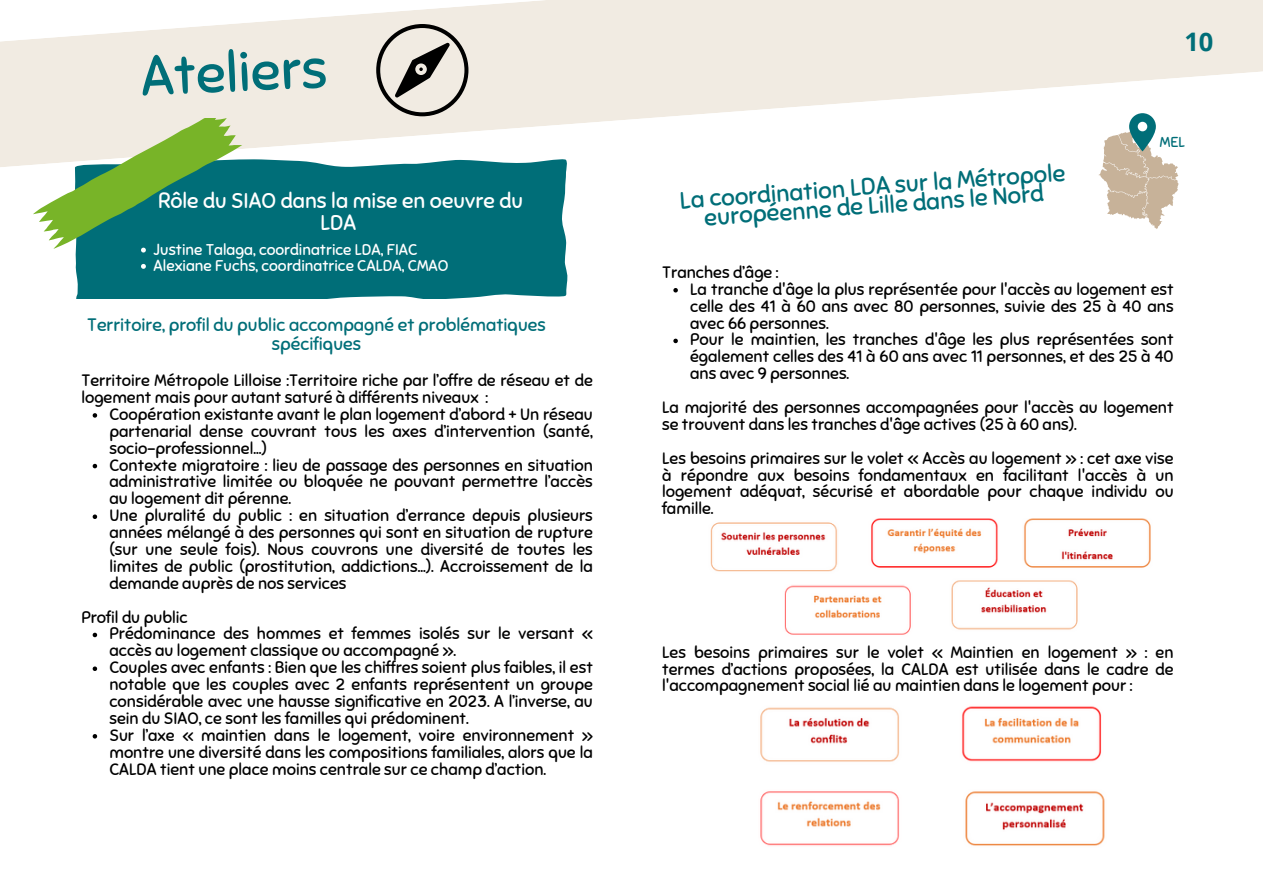
<style>
.page{position:relative;width:1263px;height:894px;background:#fff}
.page>*{position:absolute;margin:0;border:0;box-sizing:border-box;transform-origin:0 0}
.t1{font:55.65px "Sniglet";color:#006e78}
.t2{font:700 25.5px "Open Sans";color:#006e78}
.t3{font:24px/19px "Sniglet";color:#006e78;text-align:center}
.t4{font:21.3px/21px "Sniglet";color:#fff;text-align:center}
.t5{font:18px/19.2px "Sniglet";color:#006e78;text-align:center}
.t6{font:16.5px/16.8px "Sniglet";color:#000;text-align:justify}
.t7{font:15.6px "Sniglet";color:#fff}
.t8{font:14.4px "Sniglet";color:#006e78}
</style>
<div class="page">
<svg style="left:0;top:0;width:1263px;height:176px;fill:#f1ebe2"></svg>
<div style="left:75px;top:158px;width:493px;height:140px;background:#006e78"></div>
<img style="left:710px;top:518px;width:441px;height:117px">
<img style="left:760px;top:706px;width:345px;height:140px">
<svg style="left:93px;top:413px;width:4px;height:4px"></svg>
<svg style="left:93px;top:463px;width:4px;height:5px"></svg>
<svg style="left:93px;top:514px;width:4px;height:5px"></svg>
<svg style="left:93px;top:632px;width:4px;height:5px"></svg>
<svg style="left:93px;top:666px;width:4px;height:4px"></svg>
<svg style="left:93px;top:734px;width:4px;height:4px"></svg>
<svg style="left:673px;top:288px;width:5px;height:4px"></svg>
<svg style="left:673px;top:338px;width:5px;height:5px"></svg>
<svg style="left:1098px;top:113px;width:80px;height:116px"></svg>
<svg style="left:33px;top:118px;width:209px;height:134px;background:#74ae85"></svg>
<svg style="left:141px;top:264px;width:5px;height:5px"></svg>
<svg style="left:376px;top:24px;width:92px;height:92px;background:#b6b1aa"></svg>
<h1 class="t1" style="left:139px;top:43px;width:188px;rotate:-3deg">Ateliers</h1>
<p class="t4" style="left:158px;top:191px;width:366px">Rôle du SIAO dans la mise en oeuvre du<br>LDA</p>
<h5 class="t7" style="left:154px;top:240px;width:265px">Justine Talaga, coordinatrice LDA, FIAC</h5>
<p class="t7" style="left:154px;top:256px;width:296px">Alexiane Fuchs, coordinatrice CALDA, CMAO</p>
<p class="t5" style="left:87px;top:315px;width:460px">Territoire, profil du public accompagné et problématiques spécifiques</p>
<p class="t6" style="left:81px;top:372px;width:513px">Territoire Métropole Lilloise :Territoire riche par l’offre de réseau et de logement mais pour autant saturé à différents niveaux :</p>
<h6 class="t6" style="left:109px;top:406px;width:485px">Coopération existante avant le plan logement d’abord + Un réseau partenarial dense couvrant tous les axes d’intervention (santé, socio-professionnel…)</h6>
<p class="t6" style="left:109px;top:456px;width:485px">Contexte migratoire : lieu de passage des personnes en situation administrative limitée ou bloquée ne pouvant permettre l’accès au logement dit pérenne.</p>
<h4 class="t6" style="left:109px;top:507px;width:485px">Une pluralité du public : en situation d’errance depuis plusieurs années mélangé à des personnes qui sont en situation de rupture (sur une seule fois). Nous couvrons une diversité de toutes les limites de public (prostitution, addictions…). Accroissement de la demande auprès de nos services</h4>
<p class="t6" style="left:81px;top:608px;width:108px">Profil du public</p>
<h3 class="t6" style="left:109px;top:625px;width:485px">Prédominance des hommes et femmes isolés sur le versant « accès au logement classique ou accompagné ».</h3>
<h5 class="t6" style="left:109px;top:659px;width:485px">Couples avec enfants : Bien que les chiffres soient plus faibles, il est notable que les couples avec 2 enfants représentent un groupe considérable avec une hausse significative en 2023. A l’inverse, au sein du SIAO, ce sont les familles qui prédominent.</h5>
<p class="t6" style="left:109px;top:726px;width:485px">Sur l’axe « maintien dans le logement, voire environnement » montre une diversité dans les compositions familiales, alors que la CALDA tient une place moins centrale sur ce champ d’action.</p>
<h2 class="t2" style="left:1184px;top:24px;width:31px">10</h2>
<p class="t3" style="left:679px;top:190px;width:388px;rotate:-4deg">La coordination LDA sur la Métropole européenne de Lille dans le Nord</p>
<h5 class="t8" style="left:1160px;top:134px;width:27px">MEL</h5>
<h5 class="t6" style="left:662px;top:264px;width:118px">Tranches d’âge :</h5>
<h5 class="t6" style="left:690px;top:281px;width:485px">La tranche d'âge la plus représentée pour l'accès au logement est celle des 41 à 60 ans avec 80 personnes, suivie des 25 à 40 ans avec 66 personnes.</h5>
<h5 class="t6" style="left:690px;top:331px;width:485px">Pour le maintien, les tranches d'âge les plus représentées sont également celles des 41 à 60 ans avec 11 personnes, et des 25 à 40 ans avec 9 personnes.</h5>
<h5 class="t6" style="left:662px;top:399px;width:513px">La majorité des personnes accompagnées pour l'accès au logement se trouvent dans les tranches d'âge actives (25 à 60 ans).</h5>
<p class="t6" style="left:662px;top:449px;width:513px">Les besoins primaires sur le volet « Accès au logement » : cet axe vise à répondre aux besoins fondamentaux en facilitant l'accès à un logement adéquat, sécurisé et abordable pour chaque individu ou famille.</p>
<p class="t6" style="left:662px;top:643px;width:513px">Les besoins primaires sur le volet « Maintien en logement » : en termes d’actions proposées, la CALDA est utilisée dans le cadre de l'accompagnement social lié au maintien dans le logement pour :</p>
</div>
